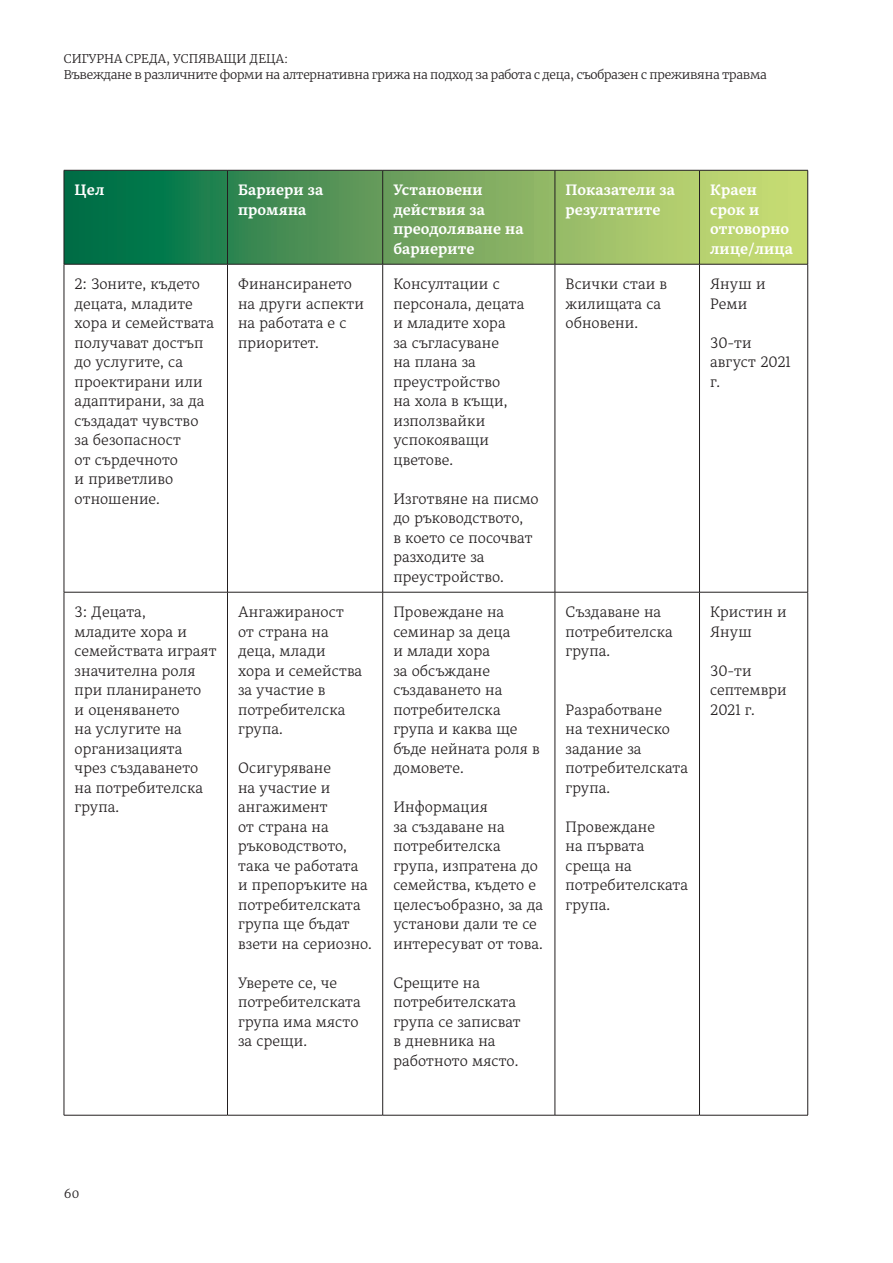
<style>
.page{position:relative;width:893px;height:1263px;background:#fff}
.page>*{position:absolute;margin:0;border:0;box-sizing:border-box;transform-origin:0 0}
.t1{font:300 15px/19.5px "Alkes";letter-spacing:.01em;color:#231f20}
.t2{font:700 15px/19.5px "Alkes";letter-spacing:.01em;color:#fff}
.t3{font:300 12px/16.5px "Merriweather";letter-spacing:-.02em;color:#231f20}
</style>
<div class="page">
<svg style="left:65px;top:171px;width:742px;height:93px;background:#6aa45d"></svg>
<hr style="left:64px;top:264px;width:1px;height:328px;background:#231f20">
<hr style="left:227px;top:264px;width:1px;height:328px;background:#231f20">
<hr style="left:382px;top:264px;width:1px;height:328px;background:#231f20">
<hr style="left:555px;top:264px;width:1px;height:328px;background:#231f20">
<hr style="left:699px;top:264px;width:1px;height:328px;background:#231f20">
<hr style="left:807px;top:264px;width:1px;height:328px;background:#231f20">
<hr style="left:64px;top:170px;width:163px;height:1px;background:#231f20">
<hr style="left:64px;top:170px;width:1px;height:94px;background:#231f20">
<hr style="left:227px;top:170px;width:156px;height:1px;background:#231f20">
<hr style="left:227px;top:170px;width:1px;height:94px;background:#231f20">
<hr style="left:383px;top:170px;width:172px;height:1px;background:#231f20">
<hr style="left:382px;top:170px;width:1px;height:94px;background:#231f20">
<hr style="left:555px;top:170px;width:144px;height:1px;background:#231f20">
<hr style="left:555px;top:170px;width:1px;height:94px;background:#231f20">
<hr style="left:699px;top:170px;width:109px;height:1px;background:#231f20">
<hr style="left:699px;top:170px;width:1px;height:94px;background:#231f20">
<hr style="left:807px;top:170px;width:1px;height:94px;background:#231f20">
<hr style="left:64px;top:264px;width:163px;height:1px;background:#231f20">
<hr style="left:227px;top:264px;width:156px;height:1px;background:#231f20">
<hr style="left:383px;top:264px;width:172px;height:1px;background:#231f20">
<hr style="left:555px;top:264px;width:144px;height:1px;background:#231f20">
<hr style="left:699px;top:264px;width:109px;height:1px;background:#231f20">
<hr style="left:64px;top:592px;width:163px;height:1px;background:#231f20">
<hr style="left:64px;top:592px;width:1px;height:523px;background:#231f20">
<hr style="left:227px;top:592px;width:156px;height:1px;background:#231f20">
<hr style="left:227px;top:592px;width:1px;height:523px;background:#231f20">
<hr style="left:383px;top:592px;width:172px;height:1px;background:#231f20">
<hr style="left:382px;top:592px;width:1px;height:523px;background:#231f20">
<hr style="left:555px;top:592px;width:144px;height:1px;background:#231f20">
<hr style="left:555px;top:592px;width:1px;height:523px;background:#231f20">
<hr style="left:699px;top:592px;width:109px;height:1px;background:#231f20">
<hr style="left:699px;top:592px;width:1px;height:523px;background:#231f20">
<hr style="left:807px;top:592px;width:1px;height:523px;background:#231f20">
<hr style="left:64px;top:1115px;width:163px;height:1px;background:#231f20">
<hr style="left:227px;top:1115px;width:156px;height:1px;background:#231f20">
<hr style="left:383px;top:1115px;width:172px;height:1px;background:#231f20">
<hr style="left:555px;top:1115px;width:144px;height:1px;background:#231f20">
<hr style="left:699px;top:1115px;width:109px;height:1px;background:#231f20">
<p class="t3" style="left:64px;top:50px;width:705px">Сигурна среда, успяващи деца:<br>Въвеждане в различните форми на алтернативна грижа на подход за работа с деца, съобразен с преживяна травма</p>
<p class="t2" style="left:75px;top:180px;width:31px">Цел</p>
<p class="t2" style="left:238px;top:180px;width:87px">Бариери за промяна</p>
<p class="t2" style="left:393px;top:180px;width:132px">Установени действия за преодоляване на бариерите</p>
<p class="t2" style="left:566px;top:180px;width:111px">Показатели за резултатите</p>
<p class="t2" style="left:710px;top:180px;width:85px">Краен срок и отговорно лице/лица</p>
<p class="t1" style="left:75px;top:274px;width:141px">2: Зоните, където децата, младите хора и семействата получават достъп до услугите, са проектирани или адаптирани, за да създадат чувство за безопасност<br>от сърдечното<br>и приветливо отношение.</p>
<p class="t1" style="left:238px;top:274px;width:127px">Финансирането на други аспекти на работата е с приоритет.</p>
<p class="t1" style="left:393px;top:274px;width:133px">Консултации с персонала, децата и младите хора<br>за съгласуване<br>на плана за преустройство<br>на хола в къщи, използвайки успокояващи цветове.</p>
<p class="t1" style="left:566px;top:274px;width:103px">Всички стаи в жилищата са обновени.</p>
<p class="t1" style="left:710px;top:274px;width:57px">Януш и<br>Реми</p>
<p class="t1" style="left:710px;top:332px;width:82px">30-ти август 2021 г.</p>
<p class="t1" style="left:393px;top:488px;width:147px">Изготвяне на писмо до ръководството,<br>в което се посочват разходите за преустройство.</p>
<p class="t1" style="left:75px;top:602px;width:143px">3: Децата,<br>младите хора и семействата играят значителна роля при планирането<br>и оценяването<br>на услугите на организацията чрез създаването на потребителска група.</p>
<p class="t1" style="left:238px;top:602px;width:126px">Ангажираност от страна на деца, млади<br>хора и семейства за участие в потребителска група.</p>
<p class="t1" style="left:238px;top:758px;width:135px">Осигуряване<br>на участие и ангажимент<br>от страна на ръководството, така че работата<br>и препоръките на потребителската група ще бъдат взети на сериозно.</p>
<p class="t1" style="left:238px;top:972px;width:124px">Уверете се, че потребителската група има място за срещи.</p>
<p class="t1" style="left:393px;top:602px;width:148px">Провеждане на семинар за деца<br>и млади хора<br>за обсъждане създаването на потребителска група и каква ще бъде нейната роля в домовете.</p>
<p class="t1" style="left:393px;top:797px;width:151px">Информация<br>за създаване на потребителска група, изпратена до семейства, където е целесъобразно, за да установи дали те се интересуват от това.</p>
<p class="t1" style="left:393px;top:972px;width:129px">Срещите на потребителската група се записват в дневника на работното място.</p>
<p class="t1" style="left:566px;top:602px;width:109px">Създаване на потребителска група.</p>
<p class="t1" style="left:566px;top:699px;width:124px">Разработване<br>на техническо задание за потребителската група.</p>
<p class="t1" style="left:566px;top:816px;width:124px">Провеждане<br>на първата среща на потребителската група.</p>
<p class="t1" style="left:710px;top:602px;width:78px">Кристин и<br>Януш</p>
<p class="t1" style="left:710px;top:660px;width:78px">30-ти септември<br>2021 г.</p>
<p class="t3" style="left:64px;top:1185px;width:17px">60</p>
</div>
